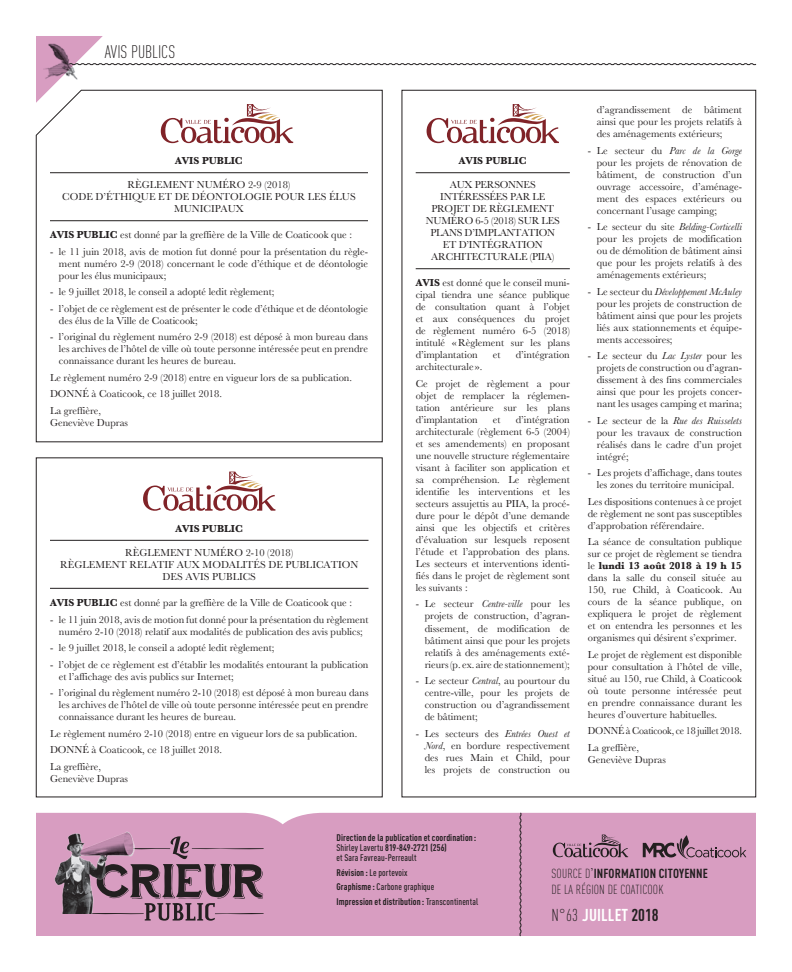
<style>
.page{position:relative;width:792px;height:972px;background:#fff}
.page>*{position:absolute;margin:0;border:0;box-sizing:border-box;transform-origin:0 0}
.t1{font:300 condensed 18px "DINOT";color:#231f20}
.t2{font:700 condensed 17px "DINOT";letter-spacing:.01em;color:#fff}
.t3{font:300 condensed 13px/15.6px "DINOT";letter-spacing:.01em;color:#231f20}
.t4{font:10.5px/12px "Baskerville";color:#231f20;text-align:justify}
.t5{font:10.5px/12px "Baskerville";letter-spacing:-.02em;color:#231f20;text-align:center}
.t6{font:10.5px/16.5px "Baskerville";color:#231f20;scale:.95 1}
.t7{font:700 10.5px "Baskerville";color:#231f20}
.t8{font:700 condensed 9.5px/10px "DINOT";letter-spacing:.01em;color:#231f20}
.s1{font-weight:700}
.s2{font-style:italic}
.s3{font-weight:500}
.s4{font-weight:300;color:#231f20}
.s5{color:#231f20}
</style>
<div class="page">
<div style="left:36px;top:813px;width:720px;height:123px;background:#d89dc1"></div>
<img style="left:53px;top:830px;width:81px;height:83px">
<svg style="left:67px;top:831px;width:197px;height:90px;background:#a27a92"></svg>
<svg style="left:519px;top:812px;width:3px;height:125px"></svg>
<svg style="left:643px;top:835px;width:103px;height:24px;background:#ae809c"></svg>
<svg style="left:553px;top:835px;width:75px;height:22px;background:#ab7d99"></svg>
<hr style="left:416px;top:172px;width:154px;height:1px;background:#231f20">
<hr style="left:416px;top:268px;width:154px;height:1px;background:#231f20">
<svg style="left:36px;top:36px;width:721px;height:107px"></svg>
<svg style="left:36px;top:90px;width:347px;height:352px"></svg>
<svg style="left:143px;top:472px;width:132px;height:39px"></svg>
<hr style="left:50px;top:540px;width:318px;height:1px;background:#231f20">
<hr style="left:50px;top:588px;width:318px;height:1px;background:#231f20">
<h1 class="t1" style="left:105px;top:41px;width:34px">AVIS PUBLICS</h1>
<p class="t7" style="left:175px;top:153px;width:69px">AVIS PUBLIC</p>
<p class="t4" style="left:62px;top:179px;width:295px;text-align:center">RÈGLEMENT NUMÉRO 2-9 (2018)<br>CODE D’ÉTHIQUE ET DE DÉONTOLOGIE POUR LES ÉLUS<br>MUNICIPAUX</p>
<p class="t4" style="left:50px;top:229px;width:304px"><span class="s1">AVIS PUBLIC</span> est donné par la greffière de la Ville de Coaticook que :</p>
<p class="t4" style="left:59px;top:246px;width:311px;text-indent:-9px">- le 11 juin 2018, avis de motion fut donné pour la présentation du règle&shy;ment numéro 2-9 (2018) concernant le code d’éthique et de déontologie pour les élus municipaux;</p>
<p class="t4" style="left:50px;top:286px;width:226px">- le 9 juillet 2018, le conseil a adopté ledit règlement;</p>
<p class="t4" style="left:59px;top:303px;width:311px;text-indent:-9px">- l’objet de ce règlement est de présenter le code d’éthique et de déontologie des élus de la Ville de Coaticook;</p>
<p class="t4" style="left:59px;top:331px;width:311px;text-indent:-9px">- l’original du règlement numéro 2-9 (2018) est déposé à mon bureau dans les archives de l’hôtel de ville où toute personne intéressée peut en prendre connaissance durant les heures de bureau.</p>
<p class="t4" style="left:50px;top:369px;width:304px;line-height:16.5px;text-align:left">Le règlement numéro 2-9 (2018) entre en vigueur lors de sa publication.<br>DONNÉ à Coaticook, ce 18 juillet 2018.<br>La greffière,</p>
<p class="t4" style="left:50px;top:417px;width:80px">Geneviève Dupras</p>
<p class="t7" style="left:175px;top:521px;width:69px">AVIS PUBLIC</p>
<p class="t4" style="left:60px;top:547px;width:300px;text-align:center">RÈGLEMENT NUMÉRO 2-10 (2018)<br>RÈGLEMENT RELATIF AUX MODALITÉS DE PUBLICATION<br>DES AVIS PUBLICS</p>
<p class="t4" style="left:50px;top:597px;width:304px"><span class="s1">AVIS PUBLIC</span> est donné par la greffière de la Ville de Coaticook que :</p>
<p class="t4" style="left:50px;top:613px;width:320px;text-align:center">- le 11 juin 2018, avis de motion fut donné pour la présentation du règlement numéro 2-10 (2018) relatif aux modalités de publication des avis publics;</p>
<p class="t4" style="left:50px;top:642px;width:226px">- le 9 juillet 2018, le conseil a adopté ledit règlement;</p>
<p class="t4" style="left:59px;top:658px;width:311px;text-indent:-9px">- l’objet de ce règlement est d’établir les modalités entourant la publication et l’affichage des avis publics sur Internet;</p>
<p class="t4" style="left:59px;top:687px;width:311px;text-indent:-9px">- l’original du règlement numéro 2-10 (2018) est déposé à mon bureau dans les archives de l’hôtel de ville où toute personne intéressée peut en prendre connaissance durant les heures de bureau.</p>
<p class="t4" style="left:50px;top:725px;width:309px;line-height:16.5px;text-align:left">Le règlement numéro 2-10 (2018) entre en vigueur lors de sa publication.<br>DONNÉ à Coaticook, ce 18 juillet 2018.<br>La greffière,</p>
<p class="t4" style="left:50px;top:772px;width:80px">Geneviève Dupras</p>
<p class="t7" style="left:459px;top:153px;width:69px">AVIS PUBLIC</p>
<p class="t5" style="left:426px;top:179px;width:135px">AUX PERSONNES<br>INTÉRESSÉES PAR LE<br>PROJET DE RÈGLEMENT<br>NUMÉRO 6-5 (2018) SUR LES<br>PLANS D’IMPLANTATION<br>ET D’INTÉGRATION<br>ARCHITECTURALE (PIIA)</p>
<p class="t4" style="left:416px;top:277px;width:156px"><span class="s1">AVIS</span> est donné que le conseil muni&shy;cipal tiendra une séance publique de consultation quant à l’objet et aux conséquences du projet de règlement numéro 6-5 (2018) intitulé «Règlement sur les plans d’implantation</p>
<p class="t4" style="left:493px;top:349px;width:9px">et</p>
<p class="t4" style="left:516px;top:349px;width:56px">d’intégration</p>
<p class="t4" style="left:416px;top:359px;width:156px;line-height:16.5px">architecturale ».<br>Ce projet de règlement a pour</p>
<p class="t4" style="left:416px;top:390px;width:156px">objet de remplacer la réglemen&shy;tation antérieure sur les plans d’implantation</p>
<p class="t4" style="left:416px;top:414px;width:156px;text-indent:100px">d’intégration architecturale (règlement 6-5 (2004) et ses amendements) en proposant une nouvelle structure réglementaire visant à faciliter son application et sa compréhension. Le règlement identifie les interventions et les secteurs assujettis au PIIA, la procé&shy;dure pour le dépôt d’une demande ainsi que les objectifs et critères d’évaluation sur lesquels reposent l’étude et l’approbation des plans.<br>Les secteurs et interventions identi&shy;fiés dans le projet de règlement sont les suivants :</p>
<p class="t4" style="left:425px;top:598px;width:147px;text-indent:-9px">- Le secteur <span class="s2">Centre-ville</span> pour les projets de construction, d’agran&shy;dissement, de modification de bâtiment ainsi que pour les projets relatifs à des aménagements exté&shy;rieurs (p. ex. aire de stationnement);</p>
<p class="t4" style="left:425px;top:675px;width:147px;text-indent:-9px">- Le secteur <span class="s2">Central</span>, au pourtour du centre-ville, pour les projets de construction ou d’agrandissement de bâtiment;</p>
<p class="t4" style="left:425px;top:727px;width:147px;text-indent:-9px">- Les secteurs des <span class="s2">Entrées Ouest et Nord</span>, en bordure respectivement des rues Main et Child, pour les projets de construction ou</p>
<p class="t4" style="left:493px;top:414px;width:9px">et</p>
<p class="t4" style="left:597px;top:104px;width:147px">d’agrandissement de bâtiment ainsi que pour les projets relatifs à des aménagements extérieurs;</p>
<p class="t4" style="left:597px;top:145px;width:147px;text-indent:-9px">- Le secteur du <span class="s2">Parc de la Gorge </span>pour les projets de rénovation de bâtiment, de construction d’un ouvrage accessoire, d’aménage&shy;ment des espaces extérieurs ou concernant l’usage camping;</p>
<p class="t4" style="left:597px;top:221px;width:147px;text-indent:-9px">- Le secteur du site <span class="s2">Belding-Corticelli </span>pour les projets de modification ou de démolition de bâtiment ainsi que pour les projets relatifs à des aménagements extérieurs;</p>
<p class="t4" style="left:597px;top:286px;width:147px;text-indent:-9px">- Le secteur du <span class="s2">Développement McAuley </span>pour les projets de construction de bâtiment ainsi que pour les projets liés aux stationnements et équipe&shy;ments accessoires;</p>
<p class="t4" style="left:597px;top:350px;width:147px;text-indent:-9px">- Le secteur du <span class="s2">Lac Lyster</span> pour les projets de construction ou d’agran&shy;dissement à des fins commerciales ainsi que pour les projets concer&shy;nant les usages camping et marina;</p>
<p class="t4" style="left:597px;top:415px;width:147px;text-indent:-9px">- Le secteur de la <span class="s2">Rue des Ruisselets </span>pour les travaux de construction réalisés dans le cadre d’un projet intégré;</p>
<p class="t4" style="left:588px;top:467px;width:156px;text-align:center">- Les projets d’affichage, dans toutes les zones du territoire municipal.</p>
<p class="t4" style="left:588px;top:496px;width:156px">Les dispositions contenues à ce projet de règlement ne sont pas susceptibles d’approbation référendaire.</p>
<p class="t4" style="left:588px;top:536px;width:156px">La séance de consultation publique sur ce projet de règlement se tiendra le <span class="s1">lundi 13 août 2018 à 19 h 15 </span>dans la salle du conseil située au 150, rue Child, à Coaticook. Au cours de la séance publique, on expliquera le projet de règlement et on entendra les personnes et les organismes qui désirent s’exprimer.</p>
<p class="t4" style="left:588px;top:649px;width:156px">Le projet de règlement est disponible pour consultation à l’hôtel de ville, situé au 150, rue Child, à Coaticook où toute personne intéressée peut en prendre connaissance durant les heures d’ouverture habituelles.</p>
<p class="t6" style="left:588px;top:723px;width:164px">DONNÉ à Coaticook, ce 18 juillet 2018.<br>La greffière,</p>
<p class="t4" style="left:588px;top:754px;width:80px">Geneviève Dupras</p>
<p class="t8" style="left:337px;top:833px;width:141px">Direction de la publication et coordination :<br><span class="s3">Shirley Lavertu</span> 819-849-2721 (256)<br><span class="s3">et Sara Favreau-Perreault</span></p>
<p class="t8" style="left:337px;top:865px;width:143px;line-height:14.5px">Révision : <span class="s3">Le portevoix<br></span>Graphisme: <span class="s3">Carbone graphique<br></span>Impression et distribution : <span class="s3">Transcontinental</span></p>
<p class="t3" style="left:552px;top:866px;width:158px">SOURCE D<sup>’</sup><span class="s1">information citoyenne<br></span>DE LA RÉGION DE COATICOOK</p>
<h2 class="t2" style="left:552px;top:904px;width:109px"><span class="s4">N°63</span> Juillet <span class="s5">2018</span></h2>
</div>
